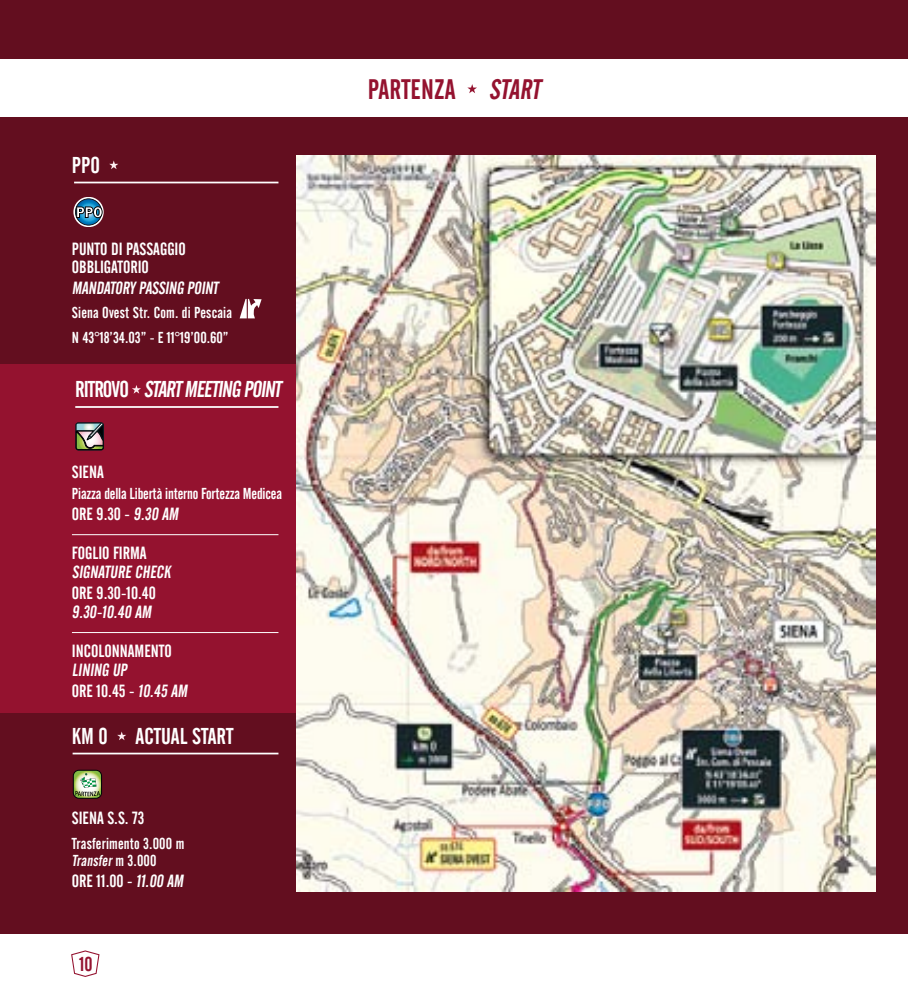
<style>
.page{position:relative;width:908px;height:1008px;background:#fff}
.page>*{position:absolute;margin:0;border:0;box-sizing:border-box;transform-origin:0 0}
.t1{font:28px "Alternate Gothic No 2 BT";color:#94122f}
.t2{font:italic 28px "Alternate Gothic No 2 BT";color:#94122f}
.t3{font:22.75px "Alternate Gothic No 2 BT";color:#fff}
.t4{font:19.95px "Alternate Gothic No 2 BT";color:#94122f}
.t5{font:17.5px/19.2px "Alternate Gothic No 2 BT";color:#fff}
.t6{font:15.75px/24.5px "Alternate Gothic No 2 BT";color:#fff}
</style>
<div class="page">
<svg style="left:71px;top:950px;width:29px;height:26px"></svg>
<div style="left:0;top:0;width:908px;height:933px;background:#630e1f"></div>
<div style="left:0;top:364px;width:336px;height:348px;background:#94122f"></div>
<svg style="left:109px;top:160px;width:9px;height:9px"></svg>
<svg style="left:73px;top:197px;width:31px;height:30px"></svg>
<hr style="left:74px;top:181px;width:204px;height:2px;background:#fff">
<hr style="left:72px;top:534px;width:206px;height:1px;background:#fff">
<hr style="left:72px;top:632px;width:206px;height:1px;background:#fff">
<svg style="left:132px;top:385px;width:9px;height:8px"></svg>
<svg style="left:75px;top:422px;width:29px;height:28px"></svg>
<hr style="left:75px;top:406px;width:203px;height:1px;background:#fff">
<svg style="left:117px;top:731px;width:9px;height:9px"></svg>
<svg style="left:73px;top:769px;width:29px;height:29px"></svg>
<hr style="left:73px;top:752px;width:205px;height:2px;background:#fff">
<img style="left:296px;top:156px;width:579px;height:734px">
<div style="left:0;top:60px;width:908px;height:57px;background:#fff"></div>
<svg style="left:467px;top:84px;width:10px;height:9px"></svg>
<svg style="left:240px;top:299px;width:22px;height:19px"></svg>
<h2 class="t3" style="left:72px;top:152px;width:30px">PPO</h2>
<p class="t5" style="left:72px;top:240px;width:109px;line-height:17.5px">PUNTO DI PASSAGGIO<br>OBBLIGATORIO</p>
<p class="t5" style="left:72px;top:278px;width:81px">MAN DATO RY PASSIN</p>
<p class="t5" style="left:176px;top:278px;width:46px">G POINT</p>
<p class="t6" style="left:72px;top:300px;width:162px">SIENA OVEST STR. COM. DI PESCAIA<br>N 43°18’34.03” - E 11°19’00.60”</p>
<h2 class="t3" style="left:75px;top:376px;width:207px">R I TR O V O START MEETING POINT</h2>
<p class="t5" style="left:72px;top:462px;width:8px">SIENA</p>
<p class="t6" style="left:72px;top:481px;width:212px">PIAZZA DELLA LIBERTÀ INTERNO FORTEZZA MEDICEA</p>
<p class="t5" style="left:72px;top:504px;width:100px">ORE 9.30 - 9.30 AM</p>
<p class="t5" style="left:72px;top:543px;width:103px">FOGLIO FIRMA<br>SIGNATURE CHECK</p>
<p class="t5" style="left:72px;top:583px;width:86px">ORE 9.30-10.40<br>9.30-10.40 AM</p>
<p class="t5" style="left:72px;top:641px;width:13px">INCOLONNAMEN</p>
<p class="t5" style="left:159px;top:641px;width:13px">TO</p>
<p class="t5" style="left:72px;top:659px;width:109px;line-height:21px">LINING UP<br>ORE 10.45 - 10.45 AM</p>
<h2 class="t3" style="left:72px;top:723px;width:163px">KM 0 ACTUAL START</h2>
<p class="t5" style="left:72px;top:808px;width:14px">SIENA</p>
<p class="t5" style="left:107px;top:808px;width:38px">S.S. 73</p>
<p class="t6" style="left:72px;top:834px;width:114px;line-height:17.5px">TRASFERIMENTO 3.000 M<br>TRANSFER M 3 . 0 0 0</p>
<p class="t5" style="left:72px;top:871px;width:105px">ORE 11.00 - 11.00 AM</p>
<p class="t4" style="left:79px;top:952px;width:15px">10</p>
<h1 class="t1" style="left:368px;top:74px;width:55px">PARTENZA</h1>
<h1 class="t2" style="left:489px;top:74px;width:58px">START</h1>
</div>
